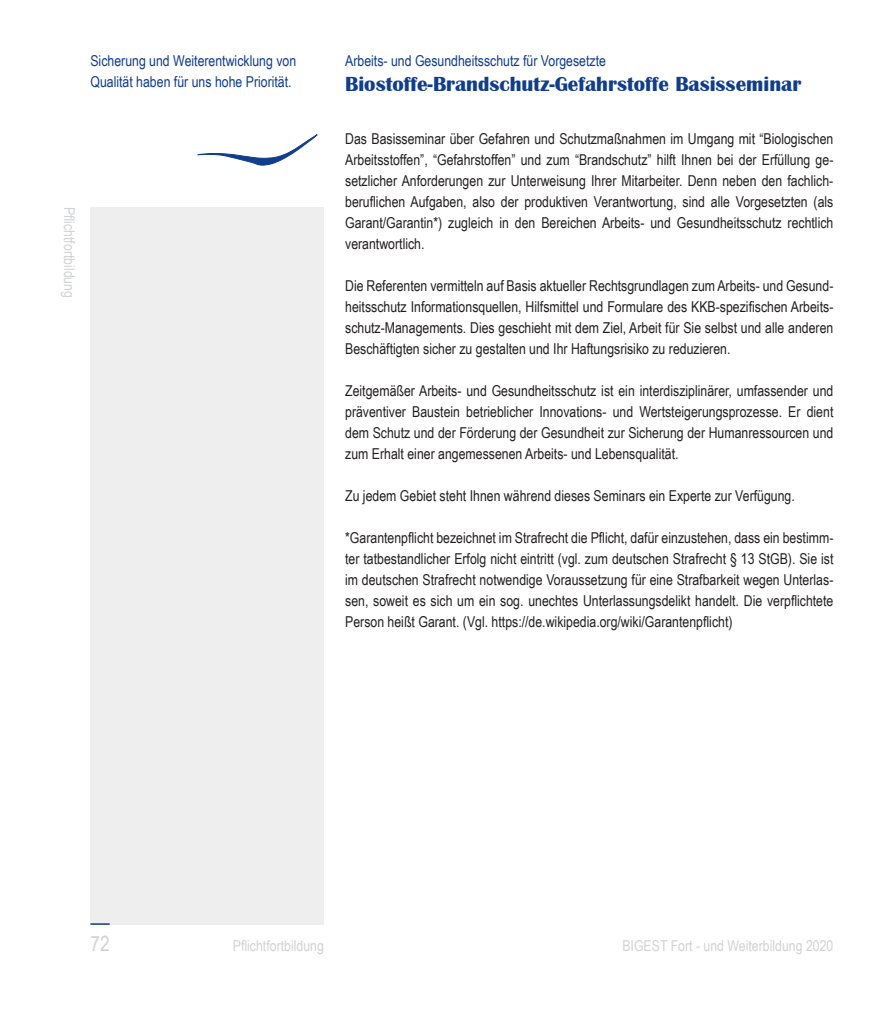
<style>
.page{position:relative;width:881px;height:1029px;background:#fff}
.page>*{position:absolute;margin:0;border:0;box-sizing:border-box;transform-origin:0 0}
.t1{font:700 21px "Britannic";color:#103d8c}
.t2{font:21px "Arial Narrow";color:#d1d2d4}
.t3{font:15px/21px "Arial Narrow";color:#231f20;text-align:justify}
.t4{font:15px/21px "Arial Narrow";color:#103d8c}
.t5{font:15px "Arial Narrow";color:#d1d2d4}
</style>
<div class="page">
<svg style="left:197px;top:134px;width:121px;height:31px"></svg>
<div style="left:90px;top:207px;width:234px;height:718px;background:#eeeeef"></div>
<hr style="left:90px;top:923px;width:20px;height:2px;background:#103d8c">
<p class="t4" style="left:90px;top:50px;width:207px">Sicherung und Weiterentwicklung von<br>Qualität haben für uns hohe Priorität.</p>
<p class="t5" style="left:80px;top:207px;width:92px;rotate:90deg">Pflichtfortbildung</p>
<p class="t4" style="left:345px;top:50px;width:262px">Arbeits- und Gesundheitsschutz für Vorgesetzte</p>
<h1 class="t1" style="left:345px;top:73px;width:457px">Biostoffe-Brandschutz-Gefahrstoffe Basisseminar</h1>
<p class="t3" style="left:345px;top:127px;width:489px">Das Basisseminar über Gefahren und Schutzmaßnahmen im Umgang mit “Biologischen Arbeitsstoffen”, “Gefahrstoffen” und zum “Brandschutz” hilft Ihnen bei der Erfüllung ge&shy;setzlicher Anforderungen zur Unterweisung Ihrer Mitarbeiter. Denn neben den fachlich&shy;beruflichen Aufgaben, also der produktiven Verantwortung, sind alle Vorgesetzten (als Garant/Garantin*) zugleich in den Bereichen Arbeits- und Gesundheitsschutz rechtlich verantwortlich.</p>
<p class="t3" style="left:345px;top:274px;width:489px">Die Referenten vermitteln auf Basis aktueller Rechtsgrundlagen zum Arbeits- und Gesund&shy;heitsschutz Informationsquellen, Hilfsmittel und Formulare des KKB-spezifischen Arbeits&shy;schutz-Managements. Dies geschieht mit dem Ziel, Arbeit für Sie selbst und alle anderen Beschäftigten sicher zu gestalten und Ihr Haftungsrisiko zu reduzieren.</p>
<p class="t3" style="left:345px;top:379px;width:489px">Zeitgemäßer Arbeits- und Gesundheitsschutz ist ein interdisziplinärer, umfassender und präventiver Baustein betrieblicher Innovations- und Wertsteigerungsprozesse. Er dient dem Schutz und der Förderung der Gesundheit zur Sicherung der Humanressourcen und zum Erhalt einer angemessenen Arbeits- und Lebensqualität.</p>
<p class="t3" style="left:345px;top:484px;width:451px">Zu jedem Gebiet steht Ihnen während dieses Seminars ein Experte zur Verfügung.</p>
<p class="t3" style="left:345px;top:526px;width:489px">*Garantenpflicht bezeichnet im Strafrecht die Pflicht, dafür einzustehen, dass ein bestimm&shy;ter tatbestandlicher Erfolg nicht eintritt (vgl. zum deutschen Strafrecht § 13 StGB). Sie ist im deutschen Strafrecht notwendige Voraussetzung für eine Strafbarkeit wegen Unterlas&shy;sen, soweit es sich um ein sog. unechtes Unterlassungsdelikt handelt. Die verpflichtete Person heißt Garant. (Vgl. https://de.wikipedia.org/wiki/Garantenpflicht)</p>
<h1 class="t2" style="left:90px;top:928px;width:21px">72</h1>
<p class="t5" style="left:233px;top:934px;width:92px">Pflichtfortbildung</p>
<p class="t5" style="left:622px;top:934px;width:212px">BIGEST Fort - und Weiterbildung 2020</p>
</div>
